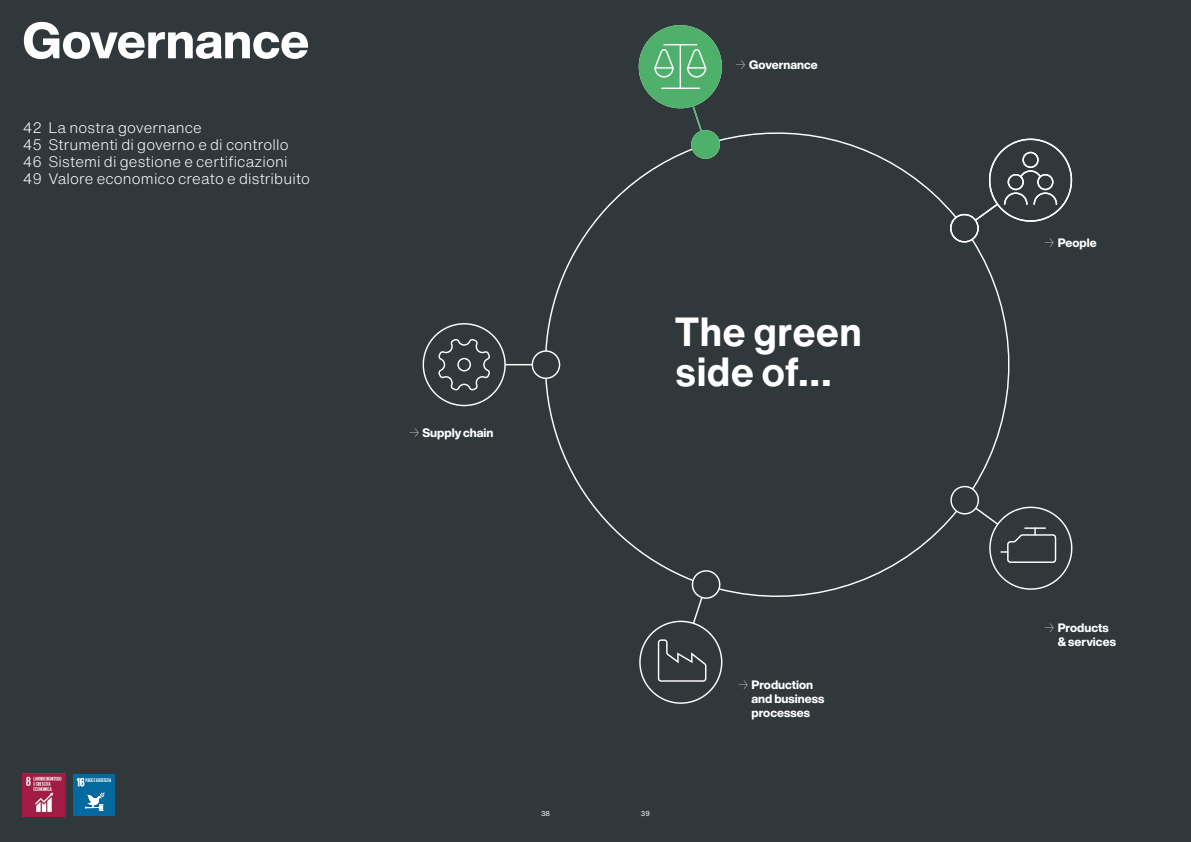
<style>
.page{position:relative;width:1191px;height:842px;background:#30383b}
.page>*{position:absolute;margin:0;border:0;box-sizing:border-box;transform-origin:0 0}
.t1{font:800 50px "Helvetica Now Display";color:#fff}
.t2{font:700 40px/40px "Helvetica Now Text";color:#fff}
.t3{font:300 15px/17px "Helvetica Now Text";letter-spacing:.01em;color:#fff}
.t4{font:800 12px/14.2px "Helvetica Now Display";color:#fff}
.t5{font:7px "Helvetica Now Text";color:#fff}
.t6{font:700 5.4px "Giorgio Sans";letter-spacing:.01em;color:#fff}
.s1{font-weight:100}
</style>
<div class="page">
<img style="left:23px;top:774px;width:42px;height:42px">
<div style="left:74px;top:774px;width:41px;height:42px;background:#03699e"></div>
<svg style="left:77px;top:778px;width:7px;height:8px"></svg>
<svg style="left:85px;top:793px;width:19px;height:18px"></svg>
<svg style="left:545px;top:25px;width:528px;height:600px"></svg>
<hr style="left:679px;top:45px;width:2px;height:43px;background:#fff">
<hr style="left:662px;top:88px;width:37px;height:1px;background:#fff">
<hr style="left:664px;top:44px;width:32px;height:1px;background:#fff">
<div style="left:531px;top:350px;width:29px;height:29px;border:1px solid #fff;border-radius:50%"></div>
<svg style="left:422px;top:323px;width:110px;height:84px"></svg>
<svg style="left:657px;top:639px;width:50px;height:43px"></svg>
<div style="left:639px;top:621px;width:83px;height:83px;border:1px solid #fff;border-radius:50%"></div>
<h1 class="t1" style="left:23px;top:6px;width:288px">Governance</h1>
<p class="t3" style="left:23px;top:118px;width:289px">42 La nostra governance<br>45 Strumenti di governo e di controllo 46 Sistemi di gestione e certificazioni 49 Valore economico creato e distribuito</p>
<p class="t6" style="left:86px;top:777px;width:27px">PACE E GIUSTIZIA</p>
<p class="t4" style="left:735px;top:58px;width:84px"><span class="s1">→</span> Governance</p>
<p class="t4" style="left:408px;top:425px;width:87px"><span class="s1">→</span> Supply chain</p>
<h2 class="t2" style="left:675px;top:311px;width:189px">The green side of...</h2>
<p class="t5" style="left:541px;top:809px;width:10px">38</p>
<p class="t5" style="left:641px;top:809px;width:10px">39</p>
<p class="t4" style="left:751px;top:678px;width:74px;text-indent:-14px"><span class="s1">→</span> Production and business processes</p>
<p class="t4" style="left:1043px;top:235px;width:55px"><span class="s1">→</span> People</p>
<p class="t4" style="left:1057px;top:621px;width:60px;text-indent:-14px"><span class="s1">→</span> Products &amp; services</p>
</div>
